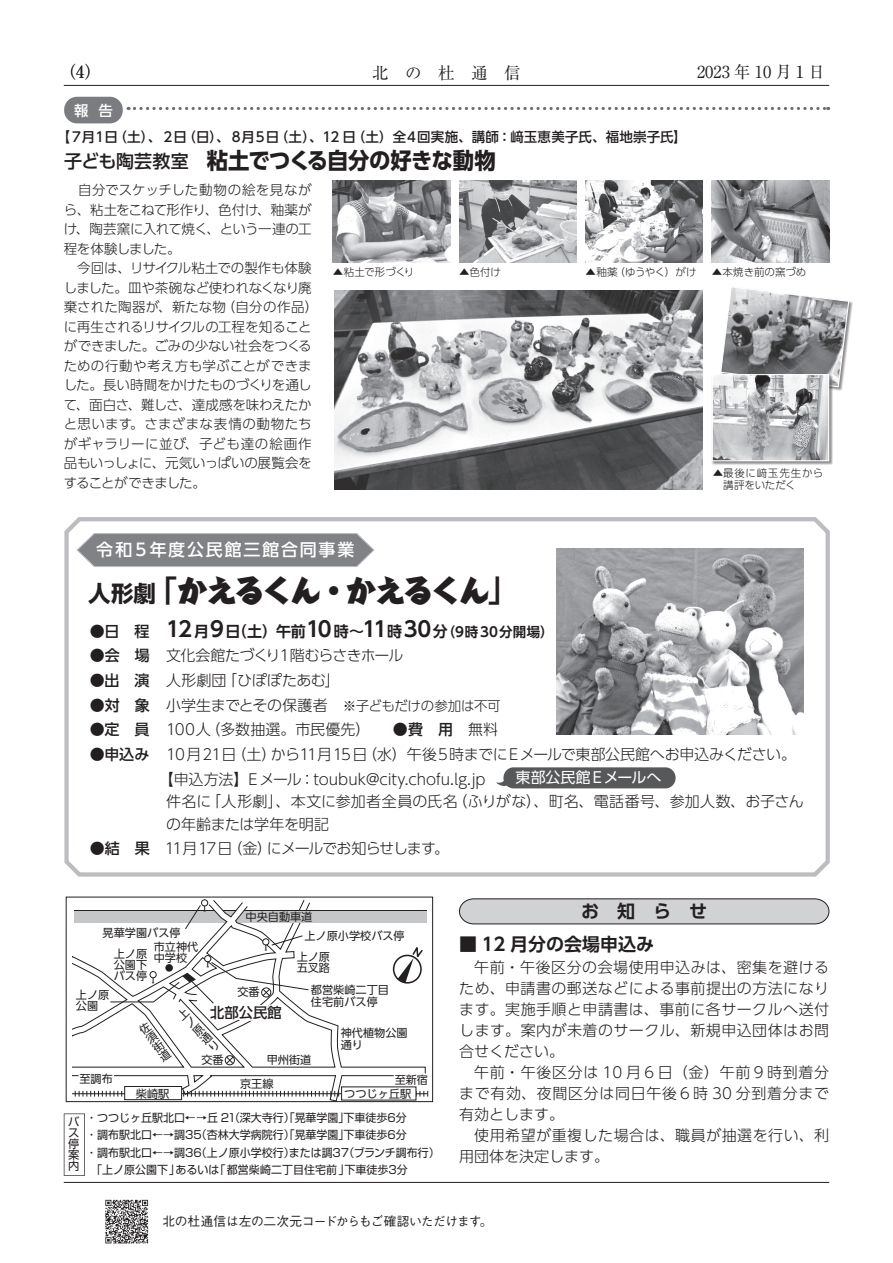
<style>
.page{position:relative;width:893px;height:1263px;background:#fff}
.page>*{position:absolute;margin:0;border:0;box-sizing:border-box;transform-origin:0 0}
.t1{font:800 30px "Harucraft Std";letter-spacing:-.06em;color:#231f20}
.t2{font:700 22.5px "UD Shin Go Pro";letter-spacing:-.025em;color:#231f20;scale:.95 1}
.t3{font:700 18px "UD Shin Go Pro De";color:#231f20}
.t4{font:500 16.95px "UD Shin Go Pro";letter-spacing:.105em;color:#fff}
.t5{font:16.5px "Ryumin Pr 6";color:#231f20}
.t6{font:300 15px/21px "UD Shin Go Pro";letter-spacing:.01em;color:#231f20;text-align:justify}
.t7{font:300 15px/24.6px "UD Shin Go Pro";letter-spacing:-.01em;color:#231f20}
.t8{font:300 15px "UD Shin Go Pro";letter-spacing:-.06em;color:#231f20}
.t9{font:300 15px/21px "UD Shin Go Pro";letter-spacing:.035em;color:#231f20}
.t10{font:700 15px "UD Shin Go Pro De";color:#231f20}
.t11{font:15px "UD Shin Go Pro";letter-spacing:.005em;color:#fff}
.t12{font:500 14.4px "UD Shin Go Pro";color:#fff}
.t13{font:500 14.25px "UD Shin Go Pro";color:#231f20}
.t14{font:300 13.5px/19.5px "UD Shin Go Pr 6";letter-spacing:-.01em;color:#231f20}
.t15{font:500 13.5px "UD Shin Go Pro";letter-spacing:-.015em;color:#231f20}
.t16{font:500 12.75px "Gothic BBB Pr 6";letter-spacing:-.03em;color:#231f20}
.t17{font:11.25px/11.1px "Shin Go Pro";color:#231f20;text-align:justify}
.t18{font:11.1px/10.9px "UD Shin Go Pro";color:#231f20}
.t19{font:300 10.5px "UD Shin Go Pro";color:#231f20}
.t20{font:300 10.5px/12px "UD Shin Go Pro";letter-spacing:.04em;color:#231f20}
.t21{font:300 10.5px "UD Shin Go Pro";letter-spacing:-.025em;color:#231f20}
.s1{font-family:"Ryumin Pr 5"}
.s2{font-weight:500;font-size:18px}
.s3{font-family:"UD Shin Go Pro";font-weight:700;font-size:22.5px}
.s4{font-family:"UD Shin Go Pro";font-weight:500}
.s5{font-size:21px}
.s6{font-size:13.5px}
.s7{font-weight:500}
</style>
<div class="page">
<svg style="left:64px;top:517px;width:766px;height:360px"></svg>
<img style="left:712px;top:180px;width:117px;height:83px">
<svg style="left:459px;top:898px;width:370px;height:26px;background:#c7c7c9"></svg>
<svg style="left:128px;top:107px;width:701px;height:3px"></svg>
<div style="left:64px;top:97px;width:59px;height:26px;background:#7a7c7f;border-radius:13px"></div>
<img style="left:556px;top:548px;width:248px;height:186px">
<img style="left:459px;top:180px;width:118px;height:83px">
<img style="left:585px;top:180px;width:118px;height:82px">
<img style="left:334px;top:290px;width:369px;height:199px">
<svg style="left:76px;top:532px;width:299px;height:36px;background:#919396"></svg>
<img style="left:333px;top:180px;width:117px;height:83px">
<div style="left:720px;top:286px;width:133px;height:105px;background:#231f20;opacity:.5"></div>
<svg style="left:720px;top:286px;width:130px;height:102px"></svg>
<div style="left:712px;top:374px;width:121px;height:91px;background:#231f20;opacity:.5"></div>
<img style="left:714px;top:376px;width:113px;height:83px">
<div style="left:712px;top:374px;width:117px;height:87px;border:1px solid #fff"></div>
<svg style="left:494px;top:767px;width:182px;height:21px;background:#656668"></svg>
<img style="left:105px;top:1199px;width:43px;height:45px">
<hr style="left:64px;top:85px;width:765px;height:1px;background:#231f20">
<hr style="left:64px;top:1182px;width:765px;height:1px;background:#231f20">
<svg style="left:64px;top:1113px;width:21px;height:63px"></svg>
<svg style="left:72px;top:899px;width:354px;height:201px"></svg>
<hr style="left:72px;top:1093px;width:355px;height:1px;background:#231f20">
<div style="left:125px;top:1086px;width:57px;height:14px;background:#fff"></div>
<div style="left:124px;top:1086px;width:58px;height:14px;border:1px solid #231f20"></div>
<div style="left:342px;top:1087px;width:74px;height:13px;background:#fff"></div>
<div style="left:201px;top:899px;width:7px;height:7px;border:1px solid #231f20;border-radius:50%"></div>
<div style="left:262px;top:938px;width:7px;height:7px;border:1px solid #231f20;border-radius:50%"></div>
<div style="left:205px;top:955px;width:6px;height:7px;background:#fff;border-radius:50%"></div>
<div style="left:204px;top:955px;width:7px;height:7px;border:1px solid #231f20;border-radius:50%"></div>
<div style="left:225px;top:1055px;width:10px;height:10px;border:1px solid #231f20;border-radius:50%"></div>
<svg style="left:75px;top:1070px;width:354px;height:26px"></svg>
<svg style="left:184px;top:900px;width:24px;height:30px"></svg>
<svg style="left:263px;top:935px;width:40px;height:16px"></svg>
<div style="left:393px;top:955px;width:29px;height:28px;border:2px solid #231f20;border-radius:50%"></div>
<svg style="left:397px;top:943px;width:27px;height:40px"></svg>
<svg style="left:268px;top:910px;width:159px;height:13px"></svg>
<div style="left:268px;top:911px;width:159px;height:11px;background:#c5c6c8"></div>
<div style="left:66px;top:897px;width:367px;height:205px;border:1px solid #231f20"></div>
<svg style="left:110px;top:961px;width:199px;height:103px"></svg>
<p class="t5" style="left:60px;top:59px;width:43px">（4）</p>
<p class="t5" style="left:372px;top:60px;width:150px">北の杜通信</p>
<p class="t5" style="left:697px;top:59px;width:129px">2023 年 <span class="s1">10</span> 月１日</p>
<p class="t12" style="left:74px;top:98px;width:40px">報 告</p>
<p class="t15" style="left:57px;top:126px;width:631px">【７月１日（土）、２日（日）、８月５日（土）、12 日（土）全４回実施、講師：﨑玉恵美子氏、福地崇子氏】</p>
<h2 class="t2" style="left:64px;top:143px;width:456px"><span class="s2">子ども陶芸教室　</span>粘土でつくる自分の好きな動物</h2>
<p class="t14" style="left:64px;top:180px;width:256px">　自分でスケッチした動物の絵を見ながら、粘土をこねて形作り、色付け、釉薬がけ、陶芸窯に入れて焼く、という一連の工程を体験しました。<br>　今回は、リサイクル粘土での製作も体験しました。皿や茶碗など使われなくなり廃棄された陶器が、新たな物（自分の作品）に再生されるリサイクルの工程を知ることができました。ごみの少ない社会をつくるための行動や考え方も学ぶことができました。長い時間をかけたものづくりを通して、面白さ、難しさ、達成感を味わえたかと思います。さまざまな表情の動物たちがギャラリーに並び、子ども達の絵画作品もいっしょに、元気いっぱいの展覧会をすることができました。</p>
<p class="t21" style="left:333px;top:264px;width:83px">▲︎粘土で形づくり</p>
<p class="t19" style="left:459px;top:264px;width:43px">▲︎色付け</p>
<p class="t19" style="left:585px;top:264px;width:112px">▲︎釉薬（ゆうやく）がけ</p>
<p class="t19" style="left:712px;top:264px;width:90px">▲本焼き前の窯づめ︎</p>
<p class="t20" style="left:723px;top:467px;width:102px;text-indent:-10px">▲最後に﨑玉先生から講評をいただく</p>
<p class="t4" style="left:96px;top:536px;width:259px">令和５年度公民館三館合同事業</p>
<h1 class="t1" style="left:88px;top:567px;width:431px"><span class="s3">人形劇</span>「かえるくん・かえるくん」</h1>
<p class="t10" style="left:90px;top:619px;width:465px"><span class="s4">●日　程</span> <span class="s5">12</span>月<span class="s5">９</span>日（土）午前<span class="s5">10</span>時〜<span class="s5">11</span>時<span class="s5">30</span>分<span class="s6">（９時30分開場）</span></p>
<p class="t8" style="left:90px;top:643px;width:315px"><span class="s7">●会　場</span> 文化会館たづくり１階むらさきホール</p>
<p class="t6" style="left:90px;top:669px;width:252px"><span class="s7">●出　演</span> 人形劇団「ひぽぽたあむ」</p>
<p class="t7" style="left:90px;top:692px;width:413px"><span class="s7">●対　象</span> 小学生までとその保護者　<span class="s6">※子どもだけの参加は不可</span></p>
<p class="t6" style="left:90px;top:718px;width:410px"><span class="s7">●定　員</span> 100人（多数抽選。市民優先）　　<span class="s7">●費　用</span>　無料</p>
<p class="t7" style="left:159px;top:741px;width:639px;text-indent:-69px"><span class="s7">●申込み</span> 10月21日（土）から11月15日（水）午後５時までにEメールで東部公民館へお申込みください。【申込方法】Eメール：toubuk@city.chofu.lg.jp</p>
<p class="t6" style="left:166px;top:789px;width:639px;line-height:22.5px">件名に「人形劇」、本文に参加者全員の氏名（ふりがな）、町名、電話番号、参加人数、お子さんの年齢または学年を明記</p>
<p class="t8" style="left:90px;top:836px;width:361px"><span class="s7">●結　果</span>　11月17日（金）にメールでお知らせします。</p>
<p class="t11" style="left:516px;top:765px;width:147px">東部公民館Eメールへ</p>
<p class="t18" style="left:154px;top:925px;width:46px;line-height:14.4px;text-indent:-51px">晃華学園バス停<br>市立神代</p>
<p class="t18" style="left:114px;top:951px;width:75px;line-height:9px">上ノ原中学校公園下</p>
<p class="t18" style="left:114px;top:970px;width:35px">バス停</p>
<p class="t18" style="left:76px;top:989px;width:35px">上ノ原公園</p>
<p class="t18" style="left:246px;top:910px;width:68px">中央自動車道</p>
<p class="t18" style="left:304px;top:930px;width:102px">上ノ原小学校バス停</p>
<p class="t18" style="left:237px;top:986px;width:24px">交番</p>
<p class="t13" style="left:210px;top:1001px;width:73px">北部公民館</p>
<p class="t18" style="left:297px;top:950px;width:35px">上ノ原五叉路</p>
<p class="t18" style="left:311px;top:983px;width:80px;line-height:11.9px">都営柴崎二丁目住宅前バス停</p>
<p class="t18" style="left:341px;top:1027px;width:68px;line-height:11.9px">神代植物公園通り</p>
<p class="t18" style="left:201px;top:1054px;width:24px">交番</p>
<p class="t18" style="left:267px;top:1053px;width:46px">甲州街道</p>
<p class="t18" style="left:79px;top:1073px;width:35px">至調布</p>
<p class="t18" style="left:240px;top:1077px;width:35px">京王線</p>
<p class="t18" style="left:136px;top:1088px;width:35px">柴崎駅</p>
<p class="t18" style="left:344px;top:1088px;width:68px">つつじヶ丘駅</p>
<p class="t18" style="left:395px;top:1073px;width:35px">至新宿</p>
<p class="t17" style="left:68px;top:1115px;width:13px">バス停案内</p>
<p class="t17" style="left:86px;top:1110px;width:322px">・つつじヶ丘駅北口←→丘 21（深大寺行）「晃華学園」下車徒歩6分</p>
<p class="t17" style="left:86px;top:1128px;width:322px">・調布駅北口←→調35（杏林大学病院行）「晃華学園」下車徒歩6分</p>
<p class="t17" style="left:86px;top:1145px;width:355px">・調布駅北口←→調36（上ノ原小学校行）または調37（ブランチ調布行）</p>
<p class="t17" style="left:91px;top:1163px;width:318px">「上ノ原公園下」あるいは「都営柴崎二丁目住宅前」下車徒歩3分</p>
<h3 class="t3" style="left:581px;top:897px;width:127px">お　知　ら　せ</h3>
<h3 class="t3" style="left:459px;top:929px;width:196px">■ 12 月分の会場申込み</h3>
<p class="t6" style="left:459px;top:956px;width:371px;text-indent:15px">午前・午後区分の会場使用申込みは、密集を避けるため、申請書の郵送などによる事前提出の方法になります。実施手順と申請書は、事前に各サークルへ送付します。案内が未着のサークル、新規申込団体はお問合せください。</p>
<p class="t6" style="left:459px;top:1061px;width:371px;text-indent:15px">午前・午後区分は 10 月６日（金）午前９時到着分まで有効、夜間区分は同日午後６時 30 分到着分まで有効とします。</p>
<p class="t9" style="left:459px;top:1124px;width:371px;text-indent:15px">使用希望が重複した場合は、職員が抽選を行い、利用団体を決定します。</p>
<p class="t16" style="left:162px;top:1210px;width:332px">北の杜通信は左の二次元コードからもご確認いただけます。</p>
</div>
